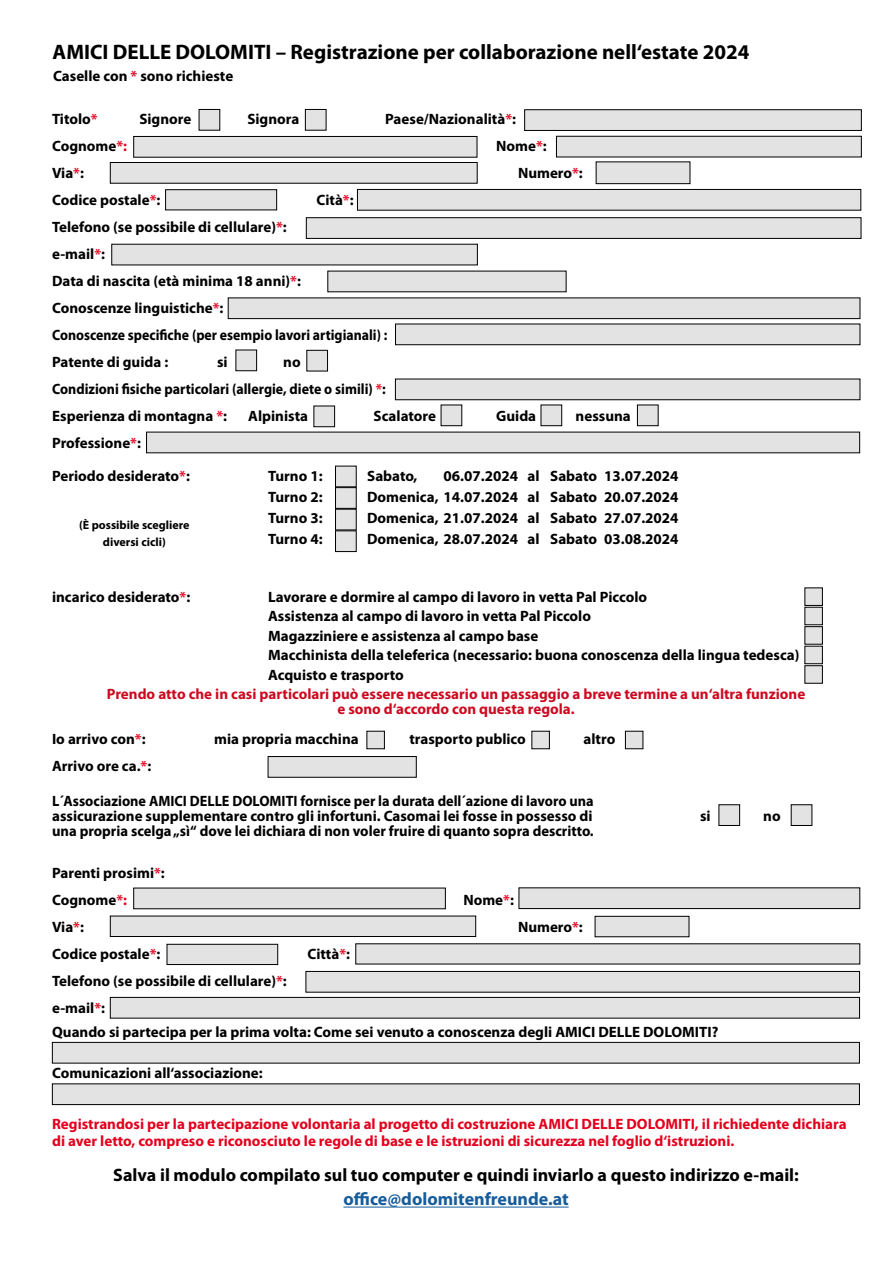
<style>
.page{position:relative;width:893px;height:1263px;background:#fff}
.page>*{position:absolute;margin:0;border:0;box-sizing:border-box;transform-origin:0 0}
.Formular-D-Text-Ü{font:700 21px "Myriad Pro";color:#000}
.Formular-D-Text_1{font:700 18px "Myriad Pro";color:#000}
.Formular-D-Text_1-2{font:700 18px "Myriad Pro";color:#175c9b}
.Formular-D-Text_1-3{font:700 15px "Myriad Pro";color:#000}
.Formular-D-Text_1-4{font:700 15px/17px "Myriad Pro";color:#e3001d}
.Formular-D-Text_1-5{font:700 15px "Myriad Pro";color:#cd0920}
.Formular-D-Text_1-6{font:700 15px "Myriad Pro";color:#000;scale:.95 1}
.Formular-D-Text_1-7{font:700 15px "Myriad Pro";color:#000;scale:.93 1}
.Formular-D-Text_1-8{font:700 15px "Myriad Pro";color:#000;scale:.92 1}
.Formular-D-Text_1-9{font:700 12px/17.1px "Myriad Pro";color:#000;text-align:center}
.s1{color:#e3001d}
</style>
<div class="page">
<svg style="left:111px;top:217px;width:750px;height:48px"></svg>
<svg style="left:268px;top:756px;width:149px;height:22px;background:#ccc"></svg>
<svg style="left:133px;top:887px;width:313px;height:22px;background:#d0d0d0"></svg>
<svg style="left:518px;top:887px;width:342px;height:22px;background:#cecece"></svg>
<svg style="left:594px;top:916px;width:95px;height:21px;background:#cfcfcf"></svg>
<svg style="left:110px;top:915px;width:366px;height:22px;background:#cecece"></svg>
<svg style="left:52px;top:1042px;width:808px;height:22px;background:#cecece"></svg>
<svg style="left:52px;top:1083px;width:808px;height:22px;background:#cecece"></svg>
<svg style="left:166px;top:944px;width:112px;height:21px;background:#ccc"></svg>
<svg style="left:355px;top:943px;width:505px;height:21px;background:#d2d2d2"></svg>
<svg style="left:110px;top:971px;width:750px;height:48px"></svg>
<svg style="left:110px;top:109px;width:752px;height:102px"></svg>
<svg style="left:804px;top:587px;width:19px;height:97px;background:#b8b8b8"></svg>
<svg style="left:366px;top:731px;width:19px;height:18px"></svg>
<svg style="left:531px;top:731px;width:19px;height:18px"></svg>
<svg style="left:625px;top:731px;width:18px;height:18px"></svg>
<svg style="left:718px;top:804px;width:22px;height:22px"></svg>
<svg style="left:791px;top:804px;width:21px;height:22px"></svg>
<svg style="left:335px;top:466px;width:22px;height:86px;background:#bebebe"></svg>
<svg style="left:228px;top:271px;width:632px;height:101px"></svg>
<svg style="left:146px;top:378px;width:714px;height:75px"></svg>
<hr style="left:343px;top:1206px;width:226px;height:1px;background:#175c9b">
<p class="Formular-D-Text-Ü" style="left:53px;top:38px;width:698px">AMICI DELLE DOLOMITI – Registrazione per collaborazione nell‘estate 2024</p>
<p class="Formular-D-Text_1-3" style="left:53px;top:66px;width:182px">Caselle con <span class="s1">*</span> sono richieste</p>
<p class="Formular-D-Text_1-3" style="left:52px;top:109px;width:47px">Titolo<span class="s1">*</span></p>
<p class="Formular-D-Text_1-3" style="left:139px;top:109px;width:53px">Signore</p>
<p class="Formular-D-Text_1-3" style="left:247px;top:109px;width:53px">Signora</p>
<p class="Formular-D-Text_1-3" style="left:385px;top:109px;width:132px">Paese/Nazionalità<span class="s1">*</span>:</p>
<p class="Formular-D-Text_1-3" style="left:52px;top:136px;width:77px">Cognome<span class="s1">*:</span></p>
<p class="Formular-D-Text_1-3" style="left:496px;top:136px;width:52px">Nome<span class="s1">*</span>:</p>
<p class="Formular-D-Text_1-3" style="left:52px;top:163px;width:33px">Via<span class="s1">*</span>:</p>
<p class="Formular-D-Text_1-3" style="left:518px;top:163px;width:66px">Numero<span class="s1">*</span>:</p>
<p class="Formular-D-Text_1-3" style="left:52px;top:190px;width:110px">Codice postale<span class="s1">*</span>:</p>
<p class="Formular-D-Text_1-3" style="left:317px;top:190px;width:39px">Cità<span class="s1">*</span>:</p>
<p class="Formular-D-Text_1-3" style="left:52px;top:217px;width:236px">Telefono (se possibile di cellulare)<span class="s1">*</span>:</p>
<p class="Formular-D-Text_1-3" style="left:52px;top:244px;width:54px">e-mail<span class="s1">*</span>:</p>
<p class="Formular-D-Text_1-3" style="left:52px;top:271px;width:250px">Data di nascita (età minima 18 anni)<span class="s1">*</span>:</p>
<p class="Formular-D-Text_1-3" style="left:52px;top:298px;width:173px">Conoscenze linguistiche<span class="s1">*</span>:</p>
<p class="Formular-D-Text_1-8" style="left:52px;top:325px;width:366px">Conoscenze specifiche (per esempio lavori artigianali) :</p>
<p class="Formular-D-Text_1-3" style="left:52px;top:352px;width:118px">Patente di guida :</p>
<p class="Formular-D-Text_1-3" style="left:217px;top:352px;width:12px">si</p>
<p class="Formular-D-Text_1-3" style="left:283px;top:352px;width:19px">no</p>
<p class="Formular-D-Text_1-7" style="left:52px;top:379px;width:360px">Condizioni fisiche particolari (allergie, diete o simili) <span class="s1">*</span>:</p>
<p class="Formular-D-Text_1-3" style="left:52px;top:406px;width:177px">Esperienza di montagna <span class="s1">*</span>:</p>
<p class="Formular-D-Text_1-3" style="left:248px;top:406px;width:61px">Alpinista</p>
<p class="Formular-D-Text_1-3" style="left:374px;top:406px;width:64px">Scalatore</p>
<p class="Formular-D-Text_1-3" style="left:496px;top:406px;width:41px">Guida</p>
<p class="Formular-D-Text_1-3" style="left:576px;top:406px;width:57px">nessuna</p>
<p class="Formular-D-Text_1-3" style="left:52px;top:433px;width:90px">Professione<span class="s1">*</span>:</p>
<p class="Formular-D-Text_1-3" style="left:52px;top:466px;width:139px">Periodo desiderato<span class="s1">*</span>:</p>
<p class="Formular-D-Text_1-3" style="left:268px;top:466px;width:56px">Turno 1:</p>
<p class="Formular-D-Text_1-3" style="left:367px;top:466px;width:52px">Sabato,</p>
<p class="Formular-D-Text_1-3" style="left:444px;top:466px;width:236px">06.07.2024 al Sabato 13.07.2024</p>
<p class="Formular-D-Text_1-3" style="left:268px;top:487px;width:56px">Turno 2:</p>
<p class="Formular-D-Text_1-3" style="left:367px;top:487px;width:313px">Domenica, 14.07.2024 al Sabato 20.07.2024</p>
<p class="Formular-D-Text_1-3" style="left:268px;top:508px;width:56px">Turno 3:</p>
<p class="Formular-D-Text_1-3" style="left:367px;top:508px;width:313px">Domenica, 21.07.2024 al Sabato 27.07.2024</p>
<p class="Formular-D-Text_1-3" style="left:268px;top:529px;width:56px">Turno 4:</p>
<p class="Formular-D-Text_1-3" style="left:367px;top:529px;width:313px">Domenica, 28.07.2024 al Sabato 03.08.2024</p>
<p class="Formular-D-Text_1-9" style="left:79px;top:516px;width:112px">(È possibile scegliere diversi cicli)</p>
<p class="Formular-D-Text_1-3" style="left:52px;top:587px;width:140px">incarico desiderato<span class="s1">*</span>:</p>
<p class="Formular-D-Text_1-3" style="left:268px;top:587px;width:381px">Lavorare e dormire al campo di lavoro in vetta Pal Piccolo</p>
<p class="Formular-D-Text_1-3" style="left:268px;top:606px;width:324px">Assistenza al campo di lavoro in vetta Pal Piccolo</p>
<p class="Formular-D-Text_1-3" style="left:268px;top:626px;width:272px">Magazziniere e assistenza al campo base</p>
<p class="Formular-D-Text_1-3" style="left:268px;top:645px;width:533px">Macchinista della teleferica (necessario: buona conoscenza della lingua tedesca)</p>
<p class="Formular-D-Text_1-3" style="left:268px;top:665px;width:137px">Acquisto e trasporto</p>
<p class="Formular-D-Text_1-5" style="left:107px;top:684px;width:700px">Prendo atto che in casi particolari può essere necessario un passaggio a breve termine a un‘altra funzione</p>
<p class="Formular-D-Text_1-5" style="left:337px;top:699px;width:239px">e sono d‘accordo con questa regola.</p>
<p class="Formular-D-Text_1-3" style="left:52px;top:729px;width:95px">Io arrivo con<span class="s1">*</span>:</p>
<p class="Formular-D-Text_1-3" style="left:214px;top:729px;width:146px">mia propria macchina</p>
<p class="Formular-D-Text_1-3" style="left:409px;top:729px;width:118px">trasporto publico</p>
<p class="Formular-D-Text_1-3" style="left:584px;top:729px;width:33px">altro</p>
<p class="Formular-D-Text_1-3" style="left:52px;top:756px;width:101px">Arrivo ore ca.<span class="s1">*</span>:</p>
<p class="Formular-D-Text_1-6" style="left:52px;top:791px;width:572px">L´Associazione AMICI DELLE DOLOMITI fornisce per la durata dell´azione di lavoro una</p>
<p class="Formular-D-Text_1-3" style="left:52px;top:806px;width:542px">assicurazione supplementare contro gli infortuni. Casomai lei fosse in possesso di</p>
<p class="Formular-D-Text_1-3" style="left:700px;top:806px;width:12px">si</p>
<p class="Formular-D-Text_1-3" style="left:763px;top:806px;width:19px">no</p>
<p class="Formular-D-Text_1-3" style="left:52px;top:821px;width:543px">una propria scelga „sì“ dove lei dichiara di non voler fruire di quanto sopra descritto.</p>
<p class="Formular-D-Text_1-3" style="left:52px;top:863px;width:114px">Parenti prosimi<span class="s1">*</span>:</p>
<p class="Formular-D-Text_1-3" style="left:52px;top:890px;width:77px">Cognome<span class="s1">*:</span></p>
<p class="Formular-D-Text_1-3" style="left:463px;top:890px;width:52px">Nome<span class="s1">*</span>:</p>
<p class="Formular-D-Text_1-3" style="left:52px;top:917px;width:33px">Via<span class="s1">*</span>:</p>
<p class="Formular-D-Text_1-3" style="left:518px;top:917px;width:66px">Numero<span class="s1">*</span>:</p>
<p class="Formular-D-Text_1-3" style="left:52px;top:944px;width:110px">Codice postale<span class="s1">*</span>:</p>
<p class="Formular-D-Text_1-3" style="left:307px;top:944px;width:44px">Città<span class="s1">*</span>:</p>
<p class="Formular-D-Text_1-3" style="left:52px;top:971px;width:236px">Telefono (se possibile di cellulare)<span class="s1">*</span>:</p>
<p class="Formular-D-Text_1-3" style="left:52px;top:998px;width:54px">e-mail<span class="s1">*</span>:</p>
<p class="Formular-D-Text_1-3" style="left:52px;top:1022px;width:668px">Quando si partecipa per la prima volta: Come sei venuto a conoscenza degli AMICI DELLE DOLOMITI?</p>
<p class="Formular-D-Text_1-3" style="left:52px;top:1063px;width:212px">Comunicazioni all‘associazione:</p>
<p class="Formular-D-Text_1-4" style="left:52px;top:1115px;width:796px">Registrandosi per la partecipazione volontaria al progetto di costruzione AMICI DELLE DOLOMITI, il richiedente dichiara di aver letto, compreso e riconosciuto le regole di base e le istruzioni di sicurezza nel foglio d‘istruzioni.</p>
<p class="Formular-D-Text_1" style="left:113px;top:1163px;width:687px">Salva il modulo compilato sul tuo computer e quindi inviarlo a questo indirizzo e-mail:</p>
<p class="Formular-D-Text_1-2" style="left:343px;top:1187px;width:227px">office@dolomitenfreunde.at</p>
</div>
